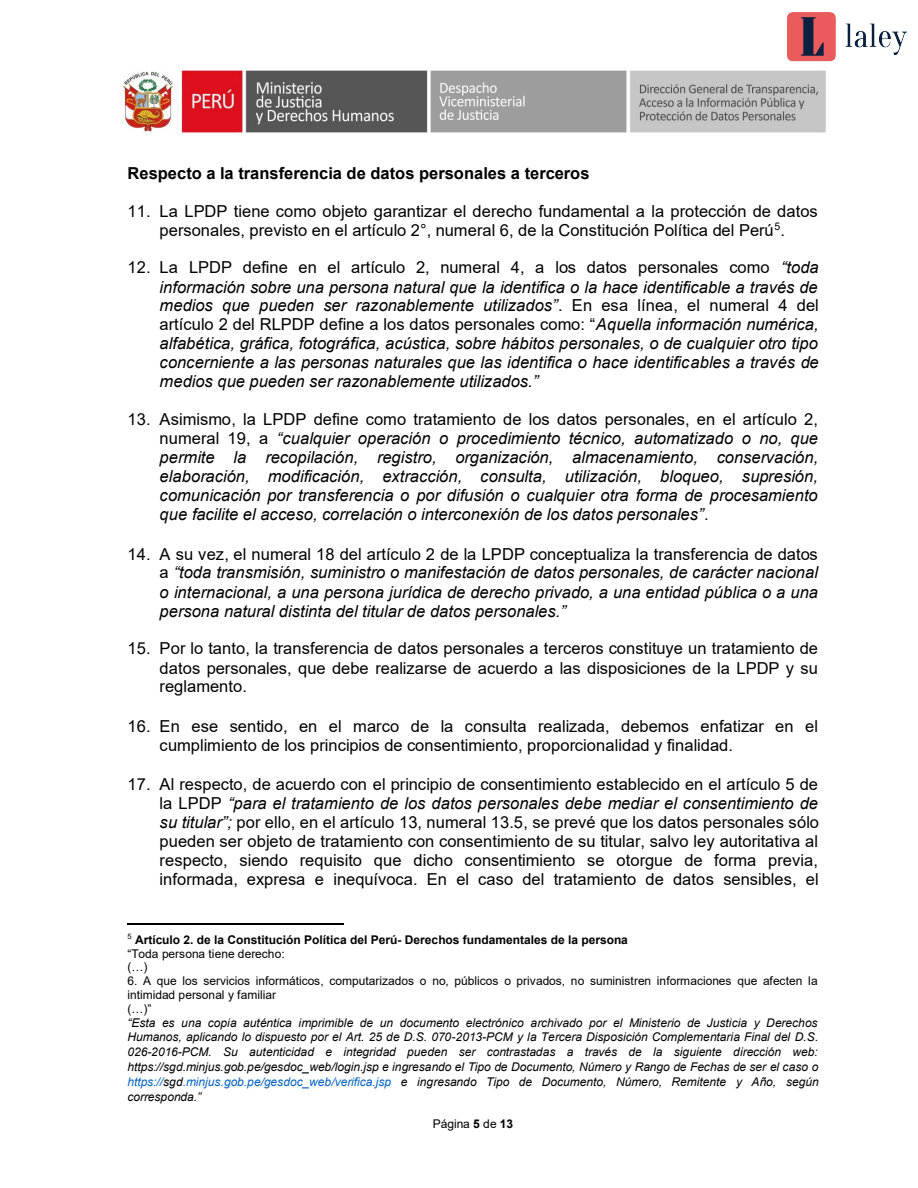
<style>
.page{position:relative;width:918px;height:1188px;background:#fff}
.page>*{position:absolute;margin:0;border:0;box-sizing:border-box;transform-origin:0 0}
.t1{font:italic 16.5px/19px "Arial";letter-spacing:.005em;color:#000;text-align:justify}
.t2{font:16.5px/18.9px "Arial";letter-spacing:.005em;color:#000;text-align:justify}
.t3{font:700 16.5px "Arial";letter-spacing:.005em;color:#000}
.t4{font:italic 12px/14.9px "Arial";letter-spacing:-.005em;color:#000;text-align:justify}
.t5{font:12px/13.8px "Arial";letter-spacing:-.005em;color:#000}
.t6{font:700 12px/13.8px "Arial";letter-spacing:-.005em;color:#000}
.s1{font-style:normal}
.s2{font-style:italic}
.s3{font-weight:400}
.s4{color:#0563c1}
.s5{font-weight:700}
</style>
<div class="page">
<img style="left:122px;top:67px;width:704px;height:68px">
<hr style="left:128px;top:924px;width:216px;height:1px;background:#000">
<img style="left:778px;top:12px;width:129px;height:60px">
<p class="t3" style="left:128px;top:161px;width:464px">Respecto a la transferencia de datos personales a terceros</p>
<p class="t2" style="left:128px;top:201px;width:692px;text-align:center">11. La LPDP tiene como objeto garantizar el derecho fundamental a la protección de datos personales, previsto en el artículo 2°, numeral 6, de la Constitución Política del Perú<sup>5</sup>.</p>
<p class="t1" style="left:160px;top:258px;width:661px;text-indent:-32px"><span class="s1">12. La LPDP define en el artículo 2, numeral 4, a los datos personales como</span> “toda información sobre una persona natural que la identifica o la hace identificable a través de medios que pueden ser razonablemente utilizados”<span class="s1">. En esa línea, el numeral 4 del artículo 2 del RLPDP define a los datos personales como: “</span>Aquella información numérica, alfabética, gráfica, fotográfica, acústica, sobre hábitos personales, o de cualquier otro tipo concerniente a las personas naturales que las identifica o hace identificables a través de medios que pueden ser razonablemente utilizados.”</p>
<p class="t1" style="left:160px;top:410px;width:660px;text-indent:-32px"><span class="s1">13. Asimismo, la LPDP define como tratamiento de los datos personales, en el artículo 2, numeral 19, a</span> “cualquier operación o procedimiento técnico, automatizado o no, que permite la recopilación, registro, organización, almacenamiento, conservación, elaboración, modificación, extracción, consulta, utilización, bloqueo, supresión, comunicación por transferencia o por difusión o cualquier otra forma de procesamiento que facilite el acceso, correlación o interconexión de los datos personales”<span class="s1">.</span></p>
<p class="t1" style="left:160px;top:545px;width:660px;text-indent:-32px"><span class="s1">14. A su vez, el numeral 18 del artículo 2 de la LPDP conceptualiza la transferencia de datos a</span> “toda transmisión, suministro o manifestación de datos personales, de carácter nacional o internacional, a una persona jurídica de derecho privado, a una entidad pública o a una persona natural distinta del titular de datos personales.”</p>
<p class="t2" style="left:160px;top:639px;width:660px;text-indent:-32px">15. Por lo tanto, la transferencia de datos personales a terceros constituye un tratamiento de datos personales, que debe realizarse de acuerdo a las disposiciones de la LPDP y su reglamento.</p>
<p class="t2" style="left:160px;top:716px;width:660px;text-indent:-32px">16. En ese sentido, en el marco de la consulta realizada, debemos enfatizar en el cumplimiento de los principios de consentimiento, proporcionalidad y finalidad.</p>
<p class="t2" style="left:160px;top:775px;width:661px;text-indent:-32px">17. Al respecto, de acuerdo con el principio de consentimiento establecido en el artículo 5 de la LPDP <span class="s2">“para el tratamiento de los datos personales debe mediar el consentimiento de su titular”;</span> por ello, en el artículo 13, numeral 13.5, se prevé que los datos personales sólo pueden ser objeto de tratamiento con consentimiento de su titular, salvo ley autoritativa al respecto, siendo requisito que dicho consentimiento se otorgue de forma previa, informada, expresa e inequívoca. En el caso del tratamiento de datos sensibles, el</p>
<p class="t6" style="left:128px;top:933px;width:502px"><sup>5</sup> Artículo 2. de la Constitución Política del Perú- Derechos fundamentales de la persona <span class="s3">“Toda persona tiene derecho:<br>(…)</span></p>
<p class="t5" style="left:128px;top:974px;width:692px">6. A que los servicios informáticos, computarizados o no, públicos o privados, no suministren informaciones que afecten la intimidad personal y familiar<br>(…)”</p>
<p class="t4" style="left:128px;top:1015px;width:693px">“Esta es una copia auténtica imprimible de un documento electrónico archivado por el Ministerio de Justicia y Derechos Humanos, aplicando lo dispuesto por el Art. 25 de D.S. 070-2013-PCM y la Tercera Disposición Complementaria Final del D.S.<br>026-2016-PCM. Su autenticidad e integridad pueden ser contrastadas a través de la siguiente dirección web: https://sgd.minjus.gob.pe/gesdoc_web/login.jsp e ingresando el Tipo de Documento, Número y Rango de Fechas de ser el caso o <span class="s4">https://</span>sgd<span class="s4">.minjus.gob.pe/gesdoc_web/verifica.jsp</span> e ingresando Tipo de Documento, Número, Remitente y Año, según corresponda.”</p>
<p class="t5" style="left:433px;top:1117px;width:82px">Página <span class="s5">5</span> de <span class="s5">13</span></p>
</div>
